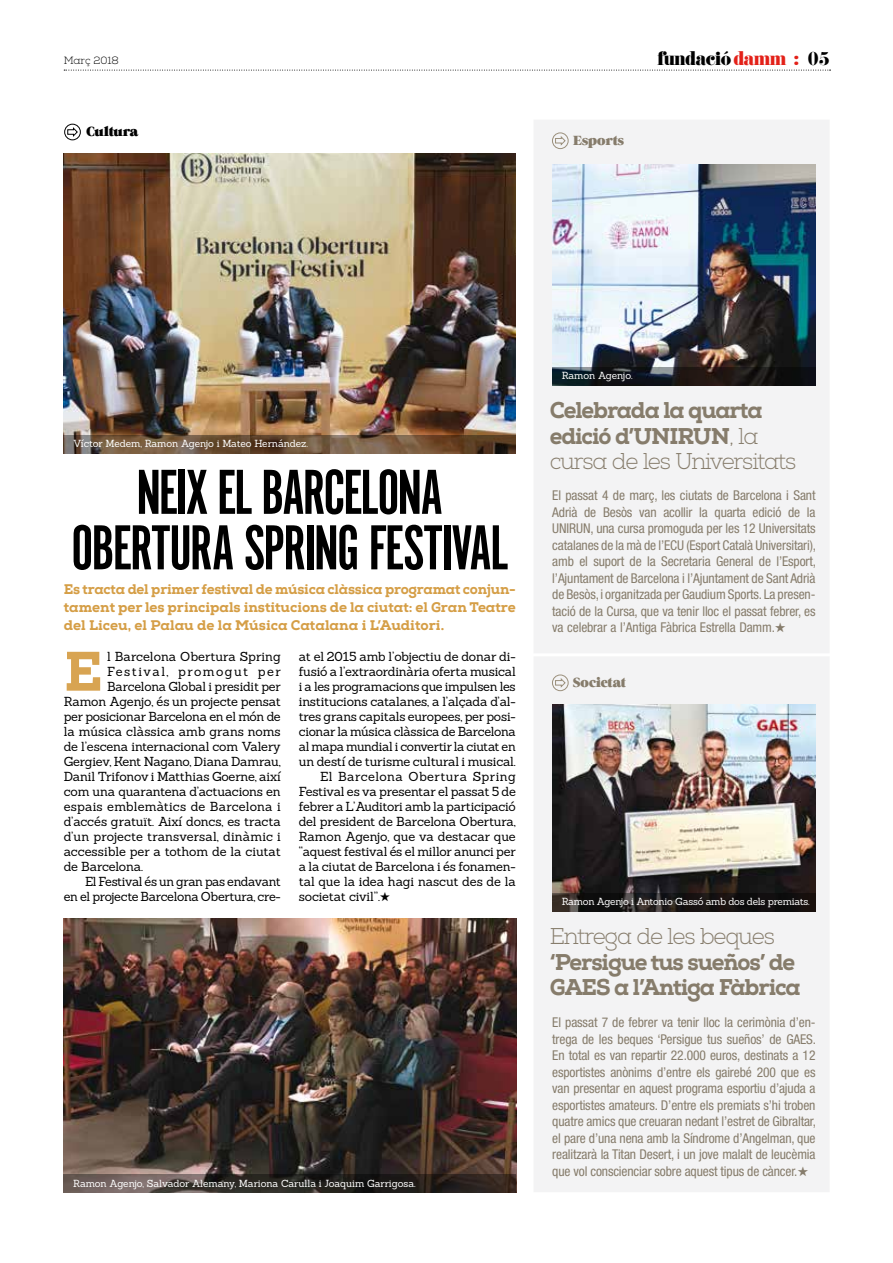
<style>
.page{position:relative;width:893px;height:1263px;background:#fff}
.page>*{position:absolute;margin:0;border:0;box-sizing:border-box;transform-origin:0 0}
.t1{font:66px/55.5px "Alternate Got No 1 D";letter-spacing:-.03em;color:#000;text-align:center}
.t2{font:800 55.5px "Nexa Slab";color:#d8a452}
.t3{font:800 22.8px/25.7px "Nexa Slab";letter-spacing:-.05em;color:#867c6b}
.t4{font:300 22.8px "Nexa Slab";letter-spacing:-.05em;color:#867c6b}
.t5{font:20.7px "Didoni URWD";letter-spacing:-.05em;color:#000}
.t6{font:800 13.95px/18px "Nexa Slab";color:#d59e46;text-align:justify}
.t7{font:condensed 13.5px/16.5px "Helvetica Neue";letter-spacing:-.01em;color:#867c6b;text-align:justify}
.t8{font:13.5px "Grumpy Black 36";color:#867c6b}
.t9{font:13.5px "Grumpy Black 36";letter-spacing:-.03em;color:#000}
.t10{font:12.75px "Sanchez";letter-spacing:-.015em;color:#000}
.t11{font:12.75px "Sanchez";letter-spacing:.005em;color:#000}
.t12{font:12.75px "Sanchez";letter-spacing:.01em;color:#000}
.t13{font:12.75px "Sanchez";letter-spacing:.035em;color:#000}
.t14{font:12.75px "Sanchez";letter-spacing:.115em;color:#000}
.t15{font:300 10.5px "Nexa Slab";color:#000}
.t16{font:10.05px "Sanchez";letter-spacing:-.02em;color:#fff}
.s1{color:#e32119}
.s2{font-weight:300}
</style>
<div class="page">
<img style="left:64px;top:919px;width:453px;height:273px">
<img style="left:64px;top:154px;width:452px;height:282px">
<svg style="left:64px;top:436px;width:452px;height:18px;background:#6c523b"></svg>
<svg style="left:64px;top:1174px;width:452px;height:18px;background:#3b3430"></svg>
<div style="left:64px;top:124px;width:17px;height:16px;border:1px solid #000;border-radius:50%"></div>
<svg style="left:67px;top:127px;width:11px;height:11px"></svg>
<div style="left:534px;top:120px;width:295px;height:1072px;background:#f3f3f4"></div>
<img style="left:552px;top:165px;width:263px;height:203px">
<img style="left:552px;top:704px;width:263px;height:190px">
<div style="left:552px;top:133px;width:16px;height:16px;border:1px solid #9b907c;border-radius:50%"></div>
<svg style="left:555px;top:136px;width:11px;height:10px"></svg>
<div style="left:552px;top:675px;width:16px;height:16px;border:1px solid #9b907c;border-radius:50%"></div>
<svg style="left:555px;top:678px;width:11px;height:10px"></svg>
<hr style="left:528px;top:653px;width:306px;height:3px;background:#fff">
<svg style="left:552px;top:368px;width:264px;height:18px;background:#1a1b1e"></svg>
<svg style="left:552px;top:894px;width:263px;height:18px;background:#1c1817"></svg>
<svg style="left:64px;top:70px;width:767px;height:1px"></svg>
<p class="t15" style="left:64px;top:54px;width:57px">Març 2018</p>
<h3 class="t5" style="left:657px;top:46px;width:174px">fundació <span class="s1">damm :</span> 05</h3>
<p class="t9" style="left:86px;top:124px;width:53px">Cultura</p>
<p class="t8" style="left:573px;top:132px;width:52px">Esports</p>
<p class="t16" style="left:73px;top:437px;width:236px">Víctor Medem, Ramon Agenjo i Mateo Hernández.</p>
<h1 class="t1" style="left:71px;top:466px;width:435px">NEIX EL BARCELONA<br>OBERTURA SPRING FESTIVAL</h1>
<p class="t6" style="left:64px;top:580px;width:454px">Es tracta del primer festival de música clàssica programat conjun&shy;tament per les principals institucions de la ciutat: el Gran Teatre del Liceu, el Palau de la Música Catalana i L’Auditori.</p>
<h2 class="t2" style="left:64px;top:636px;width:41px">E</h2>
<p class="t10" style="left:107px;top:648px;width:175px">l Barcelona Obertura Spring</p>
<p class="t10" style="left:299px;top:648px;width:218px">at el 2015 amb l’objectiu de donar di-</p>
<p class="t10" style="left:299px;top:663px;width:218px">fusió a l’extraordinària oferta musical</p>
<p class="t10" style="left:299px;top:678px;width:218px">i a les programacions que impulsen les</p>
<p class="t10" style="left:299px;top:693px;width:219px">institucions catalanes, a l’alçada d’al-</p>
<p class="t10" style="left:299px;top:708px;width:219px">tres grans capitals europees, per posi-</p>
<p class="t10" style="left:299px;top:723px;width:218px">cionar la música clàssica de Barcelona</p>
<p class="t10" style="left:299px;top:738px;width:218px">al mapa mundial i convertir la ciutat en</p>
<p class="t10" style="left:299px;top:753px;width:219px">un destí de turisme cultural i musical.</p>
<p class="t13" style="left:320px;top:768px;width:197px">El Barcelona Obertura Spring</p>
<p class="t10" style="left:299px;top:783px;width:219px">Festival es va presentar el passat 5 de</p>
<p class="t10" style="left:299px;top:798px;width:218px">febrer a L’Auditori amb la participació</p>
<p class="t10" style="left:299px;top:813px;width:218px">del president de Barcelona Obertura,</p>
<p class="t10" style="left:299px;top:828px;width:218px">Ramon Agenjo, que va destacar que</p>
<p class="t10" style="left:299px;top:843px;width:218px">“aquest festival és el millor anunci per</p>
<p class="t10" style="left:299px;top:858px;width:219px">a la ciutat de Barcelona i és fonamen-</p>
<p class="t10" style="left:299px;top:873px;width:218px">tal que la idea hagi nascut des de la</p>
<p class="t10" style="left:299px;top:888px;width:93px">societat civil”.★</p>
<p class="t14" style="left:107px;top:663px;width:175px">Festival, promogut per</p>
<p class="t10" style="left:107px;top:678px;width:175px">Barcelona Global i presidit per</p>
<p class="t10" style="left:64px;top:693px;width:219px">Ramon Agenjo, és un projecte pensat</p>
<p class="t10" style="left:64px;top:708px;width:218px">per posicionar Barcelona en el món de</p>
<p class="t10" style="left:64px;top:723px;width:219px">la música clàssica amb grans noms</p>
<p class="t10" style="left:64px;top:738px;width:219px">de l’escena internacional com Valery</p>
<p class="t10" style="left:64px;top:753px;width:219px">Gergiev, Kent Nagano, Diana Damrau,</p>
<p class="t10" style="left:64px;top:768px;width:219px">Danil Trifonov i Matthias Goerne, així</p>
<p class="t10" style="left:64px;top:783px;width:219px">com una quarantena d’actuacions en</p>
<p class="t12" style="left:64px;top:798px;width:219px">espais emblemàtics de Barcelona i</p>
<p class="t10" style="left:64px;top:813px;width:219px">d’accés gratuït. Així doncs, es tracta</p>
<p class="t11" style="left:64px;top:828px;width:219px">d’un projecte transversal, dinàmic i</p>
<p class="t10" style="left:64px;top:843px;width:218px">accessible per a tothom de la ciutat</p>
<p class="t10" style="left:64px;top:858px;width:81px">de Barcelona.</p>
<p class="t10" style="left:85px;top:873px;width:197px">El Festival és un gran pas endavant</p>
<p class="t10" style="left:64px;top:888px;width:219px">en el projecte Barcelona Obertura, cre-</p>
<p class="t16" style="left:73px;top:1176px;width:344px">Ramon Agenjo, Salvador Alemany, Mariona Carulla i Joaquim Garrigosa.</p>
<p class="t16" style="left:562px;top:369px;width:72px">Ramon Agenjo.</p>
<h3 class="t3" style="left:550px;top:397px;width:248px">Celebrada la quarta edició d’UNIRUN<span class="s2">, la cursa de les Universitats</span></h3>
<p class="t7" style="left:552px;top:487px;width:265px">El passat 4 de març, les ciutats de Barcelona i Sant Adrià de Besòs van acollir la quarta edició de la UNIRUN, una cursa promoguda per les 12 Universitats catalanes de la mà de l’ECU (Esport Català Universitari), amb el suport de la Secretaria General de l’Esport, l’Ajuntament de Barcelona i l’Ajuntament de Sant Adrià de Besòs, i organitzada per Gaudium Sports. La presen&shy;tació de la Cursa, que va tenir lloc el passat febrer, es va celebrar a l’Antiga Fàbrica Estrella Damm.★</p>
<p class="t8" style="left:573px;top:674px;width:54px">Societat</p>
<p class="t16" style="left:562px;top:895px;width:250px">Ramon Agenjo i Antonio Gassó amb dos dels premiats.</p>
<h3 class="t4" style="left:550px;top:923px;width:226px">Entrega de les beques</h3>
<h3 class="t3" style="left:550px;top:949px;width:252px">‘Persigue tus sueños’ de<br>GAES a l’Antiga Fàbrica</h3>
<p class="t7" style="left:552px;top:1014px;width:265px">El passat 7 de febrer va tenir lloc la cerimònia d’en&shy;trega de les beques ‘Persigue tus sueños’ de GAES.<br>En total es van repartir 22.000 euros, destinats a 12 esportistes anònims d’entre els gairebé 200 que es van presentar en aquest programa esportiu d’ajuda a esportistes amateurs. D’entre els premiats s’hi troben quatre amics que creuaran nedant l’estret de Gibraltar, el pare d’una nena amb la Síndrome d’Angelman, que realitzarà la Titan Desert, i un jove malalt de leucèmia que vol conscienciar sobre aquest tipus de càncer.★</p>
</div>
